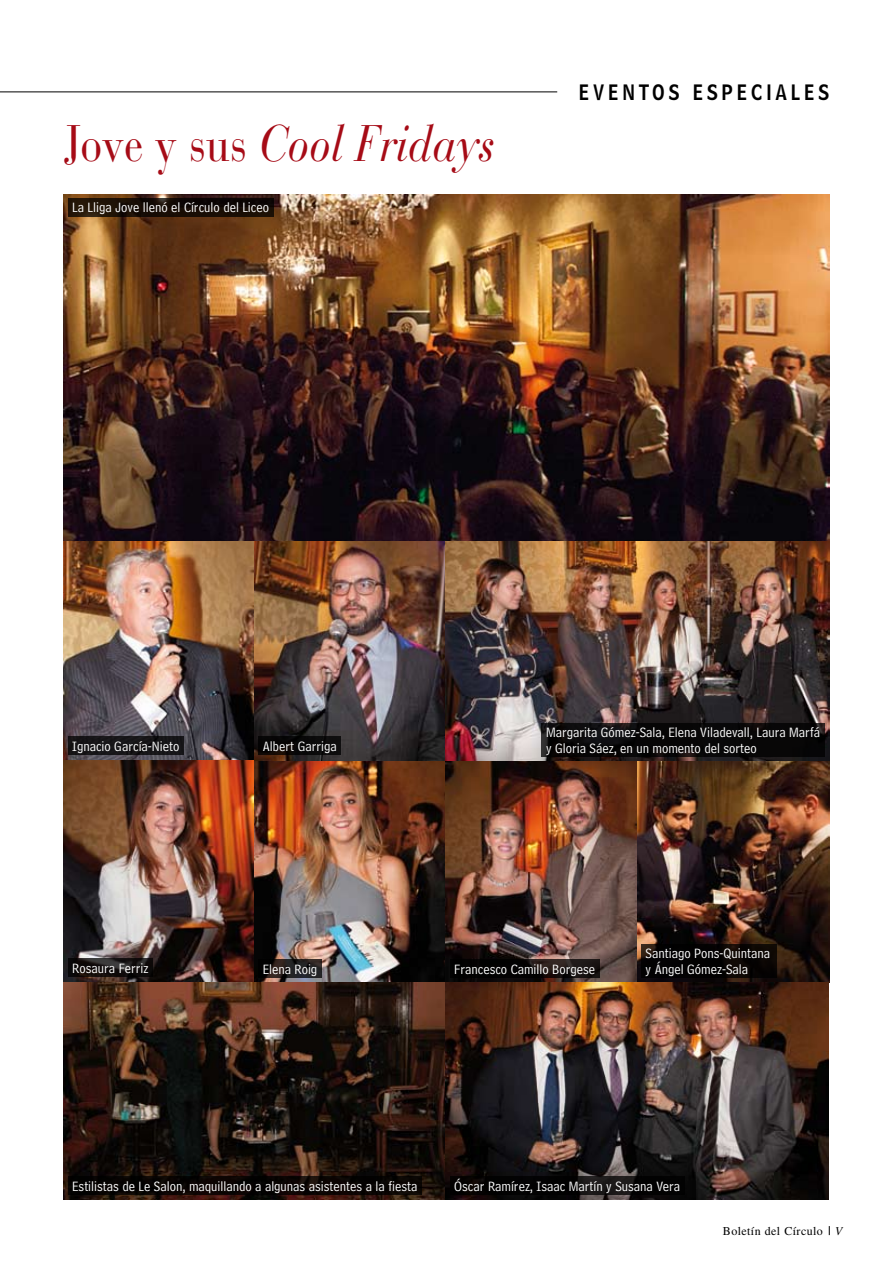
<style>
.page{position:relative;width:893px;height:1263px;background:#fff}
.page>*{position:absolute;margin:0;border:0;box-sizing:border-box;transform-origin:0 0}
.t1{font:italic 51px "Bauer Bodoni";color:#a60b16;scale:.85 1}
.t2{font:21px "Bell Centennial Std Name Num";letter-spacing:.2em;color:#000;scale:.9 1}
.t3{font:14.25px/15.8px "Bell Centennial Std Address";color:#fff}
.t4{font:12px "Times";letter-spacing:.035em;color:#000}
.s1{font-style:normal}
.s2{font-style:italic}
</style>
<div class="page">
<hr style="left:0;top:92px;width:557px;height:1px;background:#000">
<img style="left:64px;top:194px;width:765px;height:1005px">
<div style="left:68px;top:737px;width:116px;height:18px;background:#161518"></div>
<div style="left:259px;top:737px;width:82px;height:18px;background:#0a0908"></div>
<svg style="left:68px;top:198px;width:205px;height:19px;background:#180d05"></svg>
<svg style="left:542px;top:723px;width:283px;height:34px;background:#090809"></svg>
<svg style="left:259px;top:960px;width:63px;height:18px"></svg>
<svg style="left:450px;top:960px;width:149px;height:18px;background:#0e0a0a"></svg>
<div style="left:641px;top:944px;width:136px;height:34px;background:#000"></div>
<svg style="left:68px;top:959px;width:85px;height:18px;background:#171312"></svg>
<div style="left:68px;top:1177px;width:354px;height:18px;background:#090402"></div>
<svg style="left:450px;top:1177px;width:234px;height:18px;background:#080707"></svg>
<h1 class="t1" style="left:64px;top:113px;width:509px"><span class="s1">Jove y sus</span> Cool Fridays</h1>
<p class="t3" style="left:72px;top:200px;width:198px">La Lliga Jove llenó el Círculo del Liceo</p>
<h2 class="t2" style="left:579px;top:79px;width:280px">EVENTOS ESPECIALES</h2>
<p class="t3" style="left:72px;top:738px;width:109px">Ignacio García-Nieto</p>
<p class="t3" style="left:263px;top:738px;width:76px">Albert Garriga</p>
<p class="t3" style="left:546px;top:725px;width:276px">Margarita Gómez-Sala, Elena Viladevall, Laura Marfá y Gloria Sáez, en un momento del sorteo</p>
<p class="t3" style="left:646px;top:945px;width:126px">Santiago Pons-Quintana</p>
<p class="t3" style="left:72px;top:960px;width:78px">Rosaura Ferriz</p>
<p class="t3" style="left:646px;top:961px;width:104px">y Ángel Gómez-Sala</p>
<p class="t3" style="left:263px;top:961px;width:56px">Elena Roig</p>
<p class="t3" style="left:454px;top:961px;width:142px">Francesco Camillo Borgese</p>
<p class="t3" style="left:72px;top:1178px;width:347px">Estilistas de Le Salon, maquillando a algunas asistentes a la fiesta</p>
<p class="t3" style="left:454px;top:1178px;width:227px">Óscar Ramírez, Isaac Martín y Susana Vera</p>
<p class="t4" style="left:723px;top:1224px;width:121px">Boletín del Círculo <span class="s2">V</span></p>
</div>
